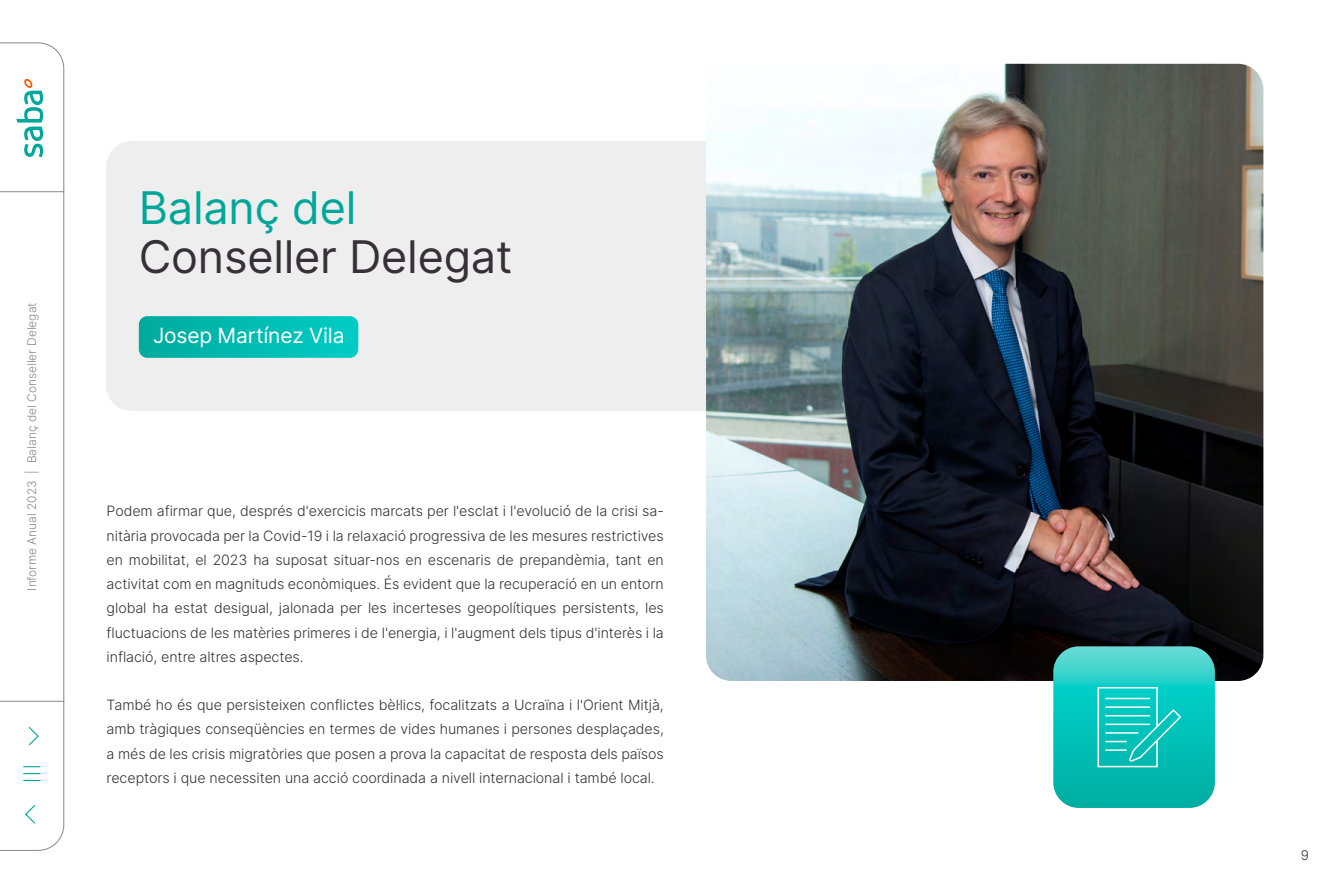
<style>
.page{position:relative;width:1327px;height:893px;background:#fff}
.page>*{position:absolute;margin:0;border:0;box-sizing:border-box;transform-origin:0 0}
.t1{font:45px "Inter";letter-spacing:-.005em;color:#353138}
.t2{font:45px "Inter";letter-spacing:-.005em;color:#00a799}
.t3{font:21px "Inter";letter-spacing:-.01em;color:#fff}
.t4{font:300 14.25px/24.2px "Inter";letter-spacing:-.005em;color:#353138;text-align:justify}
.t5{font:300 13.5px "Inter";color:#353138}
.t6{font:300 12px "Inter";color:#89868e}
</style>
<div class="page">
<div style="left:106px;top:141px;width:627px;height:270px;background:#eee;border-radius:26px"></div>
<img style="left:706px;top:64px;width:557px;height:617px">
<svg style="left:139px;top:316px;width:219px;height:42px;background:#03bcb2"></svg>
<svg style="left:1053px;top:646px;width:162px;height:162px;background:#1cc4bb"></svg>
<svg style="left:0;top:43px;width:64px;height:808px"></svg>
<svg style="left:16px;top:78px;width:27px;height:79px"></svg>
<svg style="left:23px;top:726px;width:18px;height:99px"></svg>
<hr style="left:0;top:191px;width:64px;height:1px;background:#89868e">
<hr style="left:0;top:701px;width:64px;height:1px;background:#89868e">
<p class="t6" style="left:23px;top:591px;width:290px;rotate:-90deg">Informe Anual 2023 | Balanç del Conseller Delegat</p>
<h1 class="t2" style="left:139px;top:175px;width:219px">Balanç del</h1>
<h1 class="t1" style="left:139px;top:224px;width:375px">Conseller Delegat</h1>
<h2 class="t3" style="left:153px;top:320px;width:193px">Josep Martínez Vila</h2>
<p class="t4" style="left:107px;top:499px;width:559px">Podem afirmar que, després d'exercicis marcats per l'esclat i l'evolució de la crisi sa&shy;nitària provocada per la Covid‑19 i la relaxació progressiva de les mesures restrictives en mobilitat, el 2023 ha suposat situar-nos en escenaris de prepandèmia, tant en activitat com en magnituds econòmiques. És evident que la recuperació en un entorn global ha estat desigual, jalonada per les incerteses geopolítiques persistents, les fluctuacions de les matèries primeres i de l'energia, i l'augment dels tipus d'interès i la inflació, entre altres aspectes.</p>
<p class="t4" style="left:107px;top:693px;width:559px">També ho és que persisteixen conflictes bèl·lics, focalitzats a Ucraïna i l'Orient Mitjà, amb tràgiques conseqüències en termes de vides humanes i persones desplaçades, a més de les crisis migratòries que posen a prova la capacitat de resposta dels països receptors i que necessiten una acció coordinada a nivell internacional i també local.</p>
<p class="t5" style="left:1301px;top:846px;width:10px">9</p>
</div>
